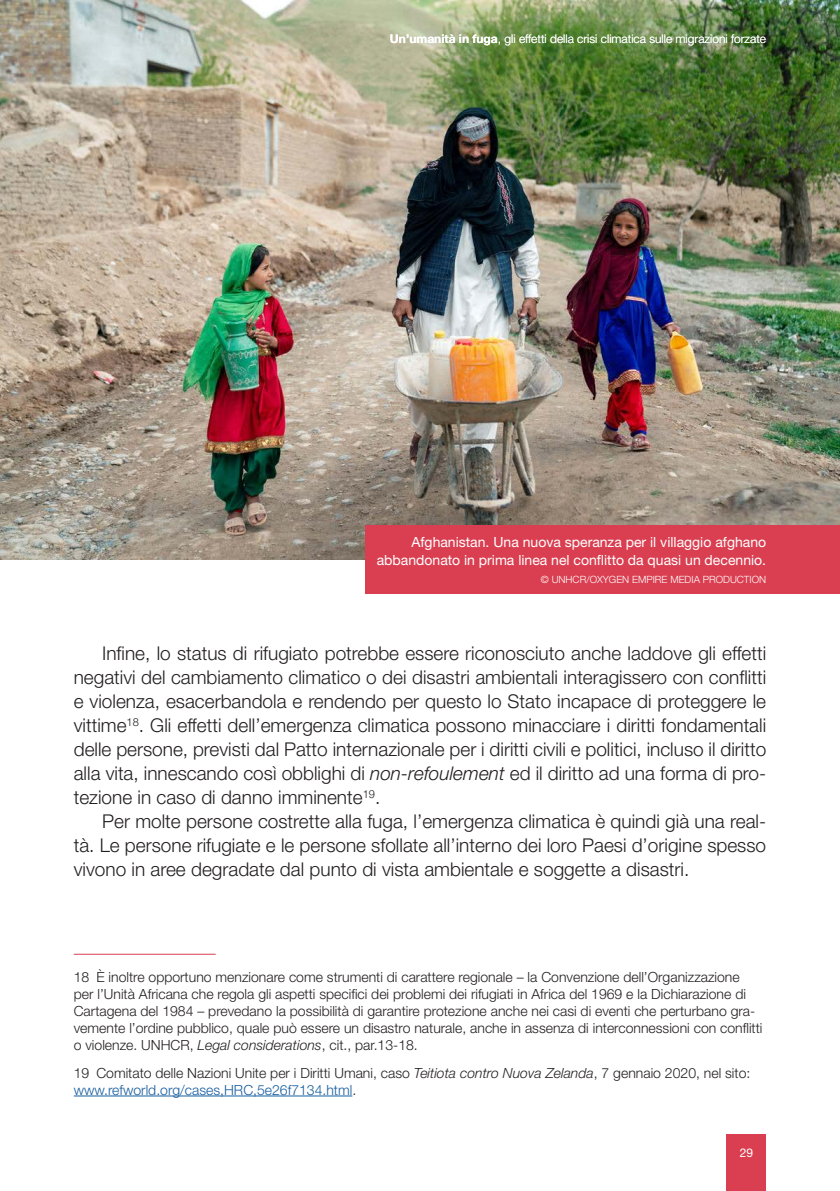
<style>
.page{position:relative;width:840px;height:1191px;background:#fff}
.page>*{position:absolute;margin:0;border:0;box-sizing:border-box;transform-origin:0 0}
.testo{font:300 19px/24px "Helvetica Neue LT Std";color:#231f20;text-align:justify}
.nota_pie_pagina{font:300 14px/16.8px "Helvetica Neue LT Std";color:#231f20}
.testo_box_foto{font:14px/18px "Helvetica Neue LT Std";color:#fff;text-align:right}
.t1{font:300 12px "Helvetica Neue LT Std";color:#fff}
.t2{font:12px "Helvetica Neue LT Std";color:#fff}
.testo_box_foto-2{font:300 10px "Helvetica Neue LT Std";color:#fff}
.s1{font-weight:700}
.s2{font-style:italic}
.s3{color:#175d9e}
</style>
<div class="page">
<hr style="left:74px;top:954px;width:141px;height:1px;background:#da3f51">
<hr style="left:74px;top:1095px;width:278px;height:1px;background:#175d9e">
<img style="left:0;top:0;width:839px;height:559px">
<div style="left:365px;top:525px;width:474px;height:69px;background:#da3f51"></div>
<div style="left:726px;top:1134px;width:39px;height:57px;background:#da3f51"></div>
<p class="t1" style="left:390px;top:31px;width:377px"><span class="s1">Un’umanità in fuga</span>, gli effetti della crisi climatica sulle migrazioni forzate</p>
<p class="testo_box_foto" style="left:376px;top:532px;width:391px">Afghanistan. Una nuova speranza per il villaggio afghano abbandonato in prima linea nel conflitto da quasi un decennio.</p>
<p class="testo_box_foto-2" style="left:540px;top:573px;width:227px">© UNHCR/OXYGEN EMPIRE MEDIA PRODUCTION</p>
<p class="testo" style="left:74px;top:641px;width:693px;text-indent:28px">Infine, lo status di rifugiato potrebbe essere riconosciuto anche laddove gli effetti negativi del cambiamento climatico o dei disastri ambientali interagissero con conflitti e violenza, esacerbandola e rendendo per questo lo Stato incapace di proteggere le vittime<sup>18</sup>. Gli effetti dell’emergenza climatica possono minacciare i diritti fondamentali delle persone, previsti dal Patto internazionale per i diritti civili e politici, incluso il diritto alla vita, innescando così obblighi di <span class="s2">non-refoulement</span> ed il diritto ad una forma di pro&shy;tezione in caso di danno imminente<sup>19</sup>.</p>
<p class="testo" style="left:74px;top:809px;width:693px;text-indent:28px">Per molte persone costrette alla fuga, l’emergenza climatica è quindi già una real&shy;tà. Le persone rifugiate e le persone sfollate all’interno dei loro Paesi d’origine spesso vivono in aree degradate dal punto di vista ambientale e soggette a disastri.</p>
<p class="nota_pie_pagina" style="left:74px;top:968px;width:689px">18 È inoltre opportuno menzionare come strumenti di carattere regionale – la Convenzione dell’Organizzazione per l’Unità Africana che regola gli aspetti specifici dei problemi dei rifugiati in Africa del 1969 e la Dichiarazione di Cartagena del 1984 – prevedano la possibilità di garantire protezione anche nei casi di eventi che perturbano gra&shy;vemente l’ordine pubblico, quale può essere un disastro naturale, anche in assenza di interconnessioni con conflitti o violenze. UNHCR, <span class="s2">Legal considerations</span>, cit., par.13-18.</p>
<p class="nota_pie_pagina" style="left:74px;top:1064px;width:677px">19 Comitato delle Nazioni Unite per i Diritti Umani, caso <span class="s2">Teitiota contro Nuova Zelanda</span>, 7 gennaio 2020, nel sito: <span class="s3">www.refworld.org/cases,HRC,5e26f7134.html</span>.</p>
<p class="t2" style="left:739px;top:1145px;width:15px">29</p>
<p class="t1" style="left:731px;top:1145px;width:36px">&lt;&lt; 29</p>
</div>
